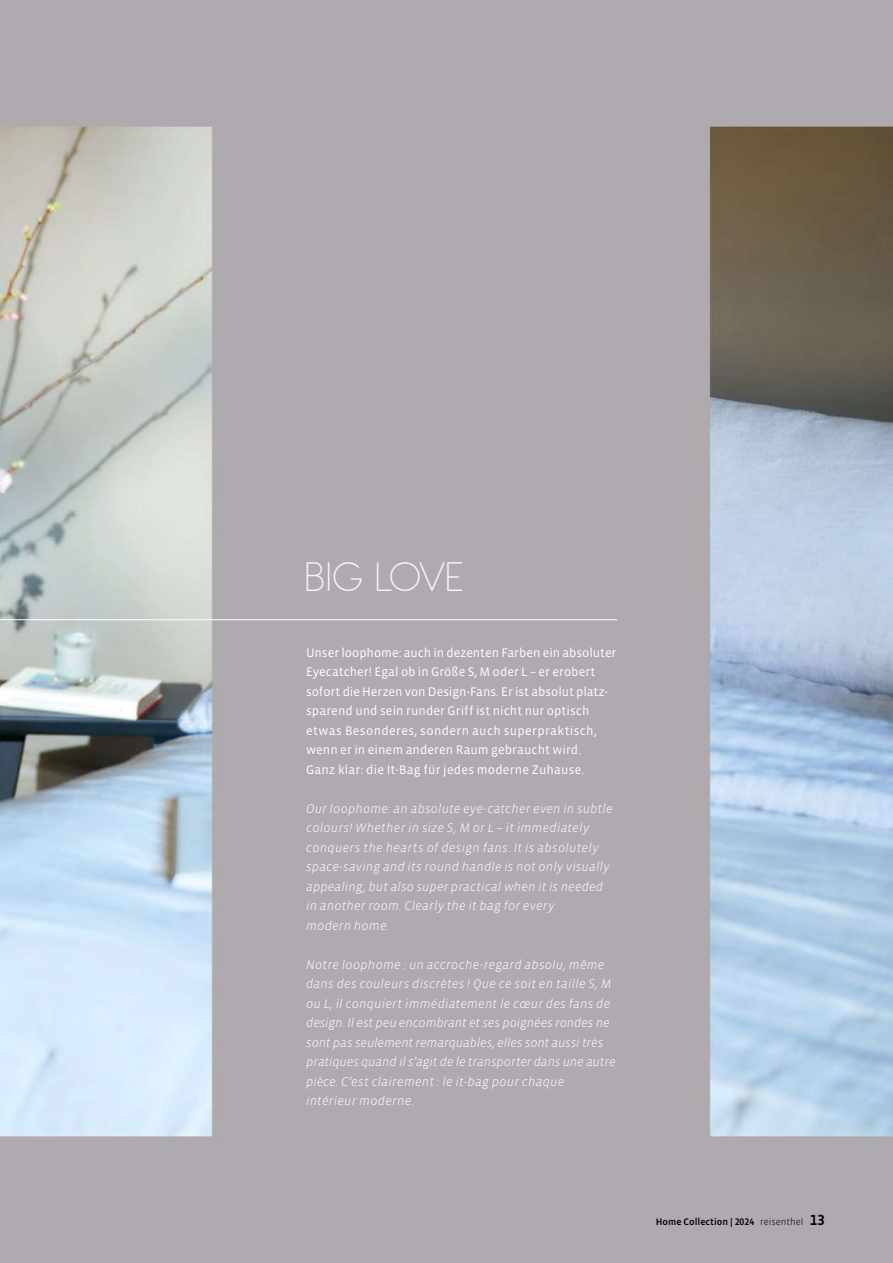
<style>
.page{position:relative;width:893px;height:1263px;background:#fff}
.page>*{position:absolute;margin:0;border:0;box-sizing:border-box;transform-origin:0 0}
.t1{font:200 45px "Antipasto Pro";letter-spacing:-.01em;color:#fff}
.t2{font:italic 300 12.75px/19.5px "Vista Sans OT";letter-spacing:.01em;color:#fff}
.t3{font:12.75px/19.5px "Vista Sans OT";letter-spacing:.005em;color:#fff}
.t4{font:500 9.75px "Vista Sans OT";color:#000}
.s1{font-weight:300}
.s2{font-size:15px}
</style>
<div class="page">
<img style="left:0;top:0;width:893px;height:1263px">
<hr style="left:0;top:619px;width:617px;height:1px;background:#fff">
<h1 class="t1" style="left:304px;top:553px;width:162px">BIG LOVE</h1>
<p class="t3" style="left:306px;top:643px;width:312px">Unser loophome: auch in dezenten Farben ein absoluter Eyecatcher! Egal ob in Größe S, M oder L – er erobert sofort die Herzen von Design-Fans. Er ist absolut platz&shy;sparend und sein runder Griff ist nicht nur optisch etwas Besonderes, sondern auch superpraktisch, wenn er in einem anderen Raum gebraucht wird.<br>Ganz klar: die It-Bag für jedes moderne Zuhause.</p>
<p class="t2" style="left:306px;top:799px;width:308px">Our loophome: an absolute eye-catcher even in subtle colours! Whether in size S, M or L – it immediately conquers the hearts of design fans. It is absolutely space-saving and its round handle is not only visually appealing, but also super practical when it is needed in another room. Clearly the it bag for every<br>modern home.</p>
<p class="t2" style="left:306px;top:955px;width:311px">Notre loophome : un accroche-regard absolu, même dans des couleurs discrètes ! Que ce soit en taille S, M ou L, il conquiert immédiatement le cœur des fans de design. Il est peu encombrant et ses poignées rondes ne sont pas seulement remarquables, elles sont aussi très pratiques quand il s’agit de le transporter dans une autre pièce. C’est clairement : le it-bag pour chaque intérieur moderne.</p>
<p class="t4" style="left:656px;top:1217px;width:171px">Home Collection | 2024 <span class="s1">reisenthel</span> <span class="s2">13</span></p>
</div>
